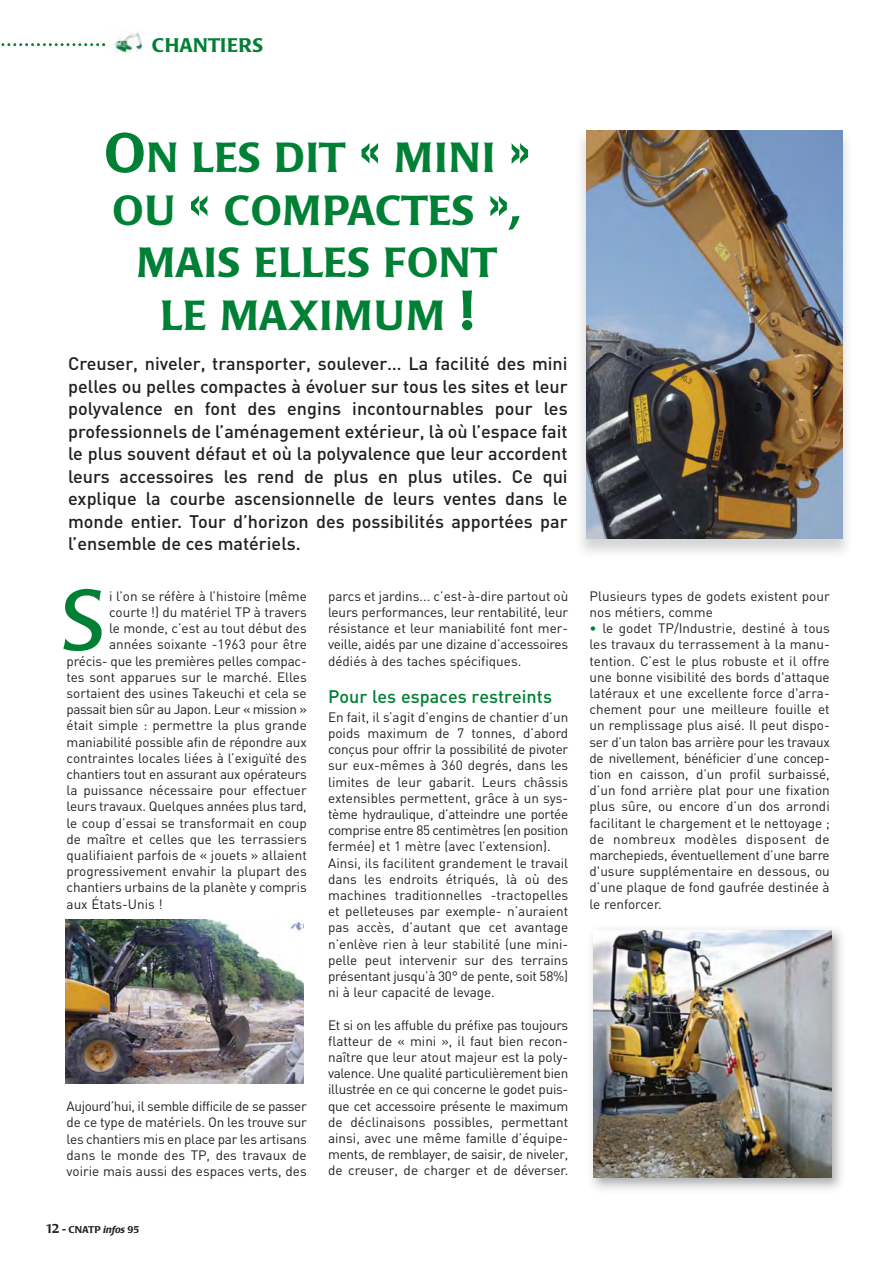
<style>
.page{position:relative;width:893px;height:1263px;background:#fff}
.page>*{position:absolute;margin:0;border:0;box-sizing:border-box;transform-origin:0 0}
.t1{font:85.5px "Poppl Laudatio";color:#008035}
.t2{font:500 41.7px/52.5px "Poppl Laudatio";letter-spacing:.02em;color:#008035;text-align:center}
.t3{font:500 19.5px "Poppl Laudatio";letter-spacing:.01em;color:#008035}
.t4{font:500 18px/22.5px "DIN";color:#231f20;text-align:justify}
.t5{font:500 18px "DIN";color:#008035}
.t6{font:13.5px/16.2px "DIN";color:#231f20;text-align:justify}
.t7{font:13.5px "DIN";letter-spacing:-.02em;color:#231f20}
.t8{font:13.5px "DIN";letter-spacing:-.03em;color:#231f20}
.t9{font:500 9.75px "Poppl Laudatio";color:#231f20}
.s1{font-size:55.5px}
.s2{font-size:12.75px}
.s3{font-style:italic}
.s4{color:#008035}
</style>
<div class="page">
<img style="left:113px;top:31px;width:32px;height:23px">
<svg style="left:1px;top:43px;width:104px;height:3px"></svg>
<img style="left:581px;top:130px;width:266px;height:423px">
<img style="left:586px;top:131px;width:256px;height:408px">
<img style="left:65px;top:919px;width:238px;height:165px">
<img style="left:591px;top:929px;width:251px;height:261px">
<img style="left:593px;top:930px;width:237px;height:247px">
<h3 class="t3" style="left:152px;top:37px;width:112px">CHANTIERS</h3>
<h2 class="t2" style="left:104px;top:136px;width:427px"><span class="s1">O</span>N LES DIT <span class="s1">«</span> MINI <span class="s1">»<br></span>OU <span class="s1">«</span> COMPACTES <span class="s1">»,<br></span>MAIS ELLES FONT<br>LE MAXIMUM <span class="s1">!</span></h2>
<p class="t4" style="left:68px;top:354px;width:501px">Creuser, niveler, transporter, soulever… La facilité des mini pelles ou pelles compactes à évoluer sur tous les sites et leur polyvalence en font des engins incontournables pour les professionnels de l’aménagement extérieur, là où l’espace fait le plus souvent défaut et où la polyvalence que leur accordent leurs accessoires les rend de plus en plus utiles. Ce qui explique la courbe ascensionnelle de leurs ventes dans le monde entier. Tour d’horizon des possibilités apportées par l’ensemble de ces matériels.</p>
<h1 class="t1" style="left:62px;top:586px;width:44px">S</h1>
<p class="t6" style="left:109px;top:589px;width:199px">i l’on se réfère à l’histoire (même</p>
<p class="t6" style="left:109px;top:606px;width:199px">courte !) du matériel TP à travers</p>
<p class="t6" style="left:109px;top:622px;width:199px">le monde, c’est au tout début des</p>
<p class="t6" style="left:109px;top:638px;width:199px">années soixante -1963 pour être</p>
<p class="t6" style="left:67px;top:654px;width:241px">précis- que les premières pelles compac-</p>
<p class="t6" style="left:67px;top:670px;width:241px">tes sont apparues sur le marché. Elles</p>
<p class="t6" style="left:67px;top:687px;width:241px">sortaient des usines Takeuchi et cela se</p>
<p class="t8" style="left:67px;top:705px;width:241px">passait bien sûr au Japon. Leur « mission »</p>
<p class="t6" style="left:67px;top:719px;width:241px">était simple : permettre la plus grande</p>
<p class="t6" style="left:67px;top:735px;width:241px">maniabilité possible afin de répondre aux</p>
<p class="t6" style="left:67px;top:751px;width:241px">contraintes locales liées à l’exiguïté des</p>
<p class="t7" style="left:67px;top:769px;width:241px">chantiers tout en assurant aux opérateurs</p>
<p class="t6" style="left:67px;top:784px;width:241px">la puissance nécessaire pour effectuer</p>
<p class="t6" style="left:67px;top:800px;width:241px">leurs travaux. Quelques années plus tard,</p>
<p class="t6" style="left:67px;top:816px;width:241px">le coup d’essai se transformait en coup</p>
<p class="t6" style="left:67px;top:832px;width:241px">de maître et celles que les terrassiers</p>
<p class="t6" style="left:67px;top:849px;width:241px">qualifiaient parfois de « jouets » allaient</p>
<p class="t6" style="left:67px;top:865px;width:241px">progressivement envahir la plupart des</p>
<p class="t6" style="left:67px;top:881px;width:241px">chantiers urbains de la planète y compris</p>
<p class="t6" style="left:67px;top:897px;width:98px">aux États-Unis !</p>
<p class="t6" style="left:328px;top:589px;width:241px">parcs et jardins... c’est-à-dire partout où leurs performances, leur rentabilité, leur résistance et leur maniabilité font mer&shy;veille, aidés par une dizaine d’accessoires dédiés à des taches spécifiques.</p>
<h3 class="t5" style="left:328px;top:690px;width:225px">Pour les espaces restreints</h3>
<p class="t6" style="left:328px;top:710px;width:241px;text-align:left">En fait, il s’agit d’engins de chantier d’un poids maximum de 7 tonnes, d’abord conçus pour offrir la possibilité de pivoter sur eux-mêmes à 360 degrés, dans les limites de leur gabarit. Leurs châssis extensibles permettent, grâce à un sys&shy;tème hydraulique, d’atteindre une portée comprise entre 85 centimètres (en position fermée) et 1 mètre (avec l’extension).<br>Ainsi, ils facilitent grandement le travail dans les endroits étriqués, là où des machines traditionnelles -tractopelles et pelleteuses par exemple- n’auraient pas accès, d’autant que cet avantage n’enlève rien à leur stabilité (une mini&shy;pelle peut intervenir sur des terrains présentant jusqu’à 30° de pente, soit 58%) ni à leur capacité de levage.</p>
<p class="t6" style="left:328px;top:1018px;width:241px">Et si on les affuble du préfixe pas toujours flatteur de « mini », il faut bien recon&shy;naître que leur atout majeur est la poly&shy;valence. Une qualité particulièrement bien illustrée en ce qui concerne le godet puis&shy;que cet accessoire présente le maximum de déclinaisons possibles, permettant ainsi, avec une même famille d’équipe&shy;ments, de remblayer, de saisir, de niveler, de creuser, de charger et de déverser.</p>
<p class="t6" style="left:67px;top:1100px;width:241px">Aujourd’hui, il semble difficile de se passer de ce type de matériels. On les trouve sur les chantiers mis en place par les artisans dans le monde des TP, des travaux de voirie mais aussi des espaces verts, des</p>
<p class="t9" style="left:45px;top:1225px;width:95px"><span class="s2">12</span> - CNATP <span class="s3">infos</span> 95</p>
<p class="t6" style="left:589px;top:589px;width:241px">Plusieurs types de godets existent pour nos métiers, comme</p>
<p class="t6" style="left:589px;top:622px;width:242px"><span class="s4">•</span> le godet TP/Industrie, destiné à tous les travaux du terrassement à la manu&shy;tention. C’est le plus robuste et il offre une bonne visibilité des bords d'attaque latéraux et une excellente force d'arra&shy;chement pour une meilleure fouille et un remplissage plus aisé. Il peut dispo&shy;ser d’un talon bas arrière pour les travaux de nivellement, bénéficier d’une concep&shy;tion en caisson, d’un profil surbaissé, d’un fond arrière plat pour une fixation plus sûre, ou encore d’un dos arrondi facilitant le chargement et le nettoyage ; de nombreux modèles disposent de marchepieds, éventuellement d’une barre d'usure supplémentaire en dessous, ou d’une plaque de fond gaufrée destinée à le renforcer.</p>
</div>
